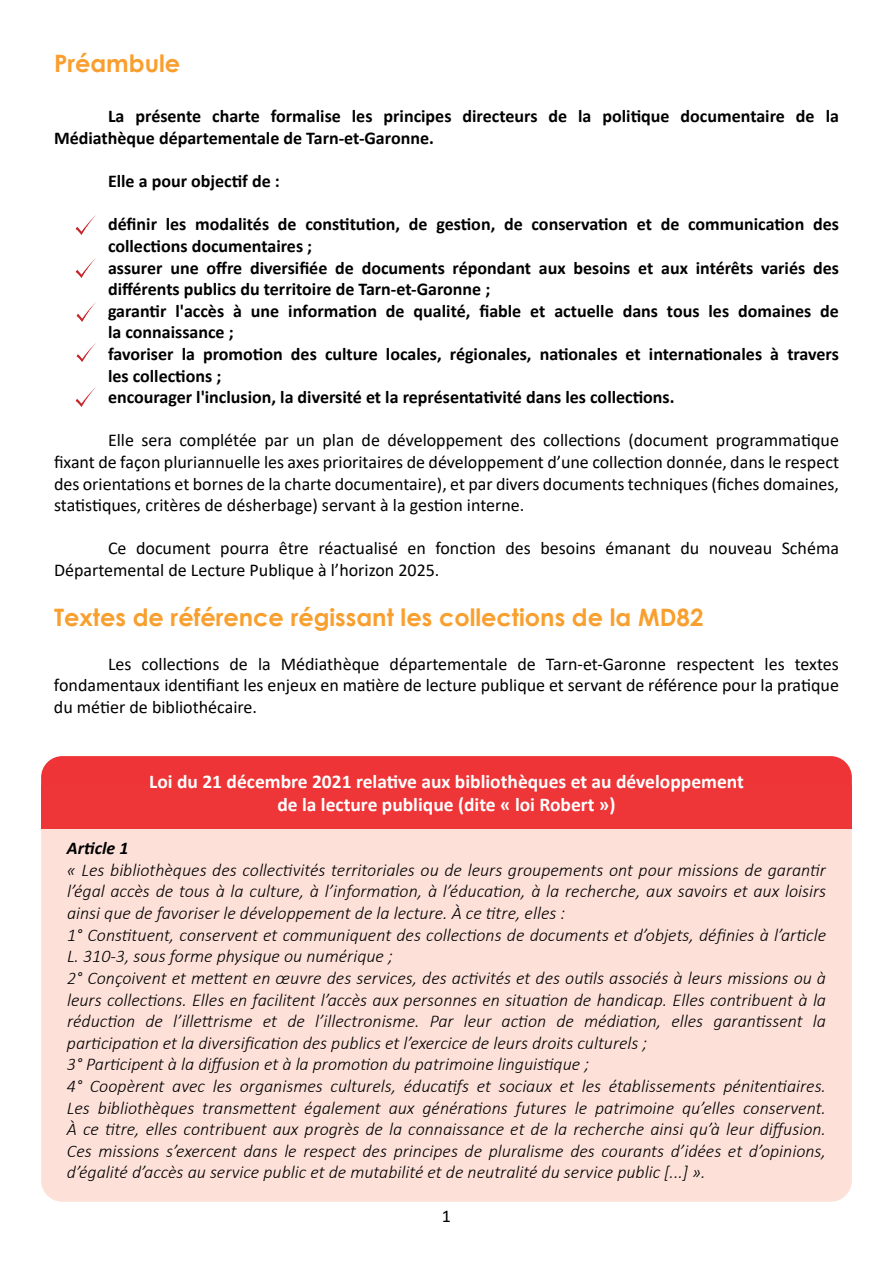
<style>
.page{position:relative;width:893px;height:1263px;background:#fff}
.page>*{position:absolute;margin:0;border:0;box-sizing:border-box;transform-origin:0 0}
.t1{font:700 24px "Century Gothic";color:#f99f2e}
.t2{font:700 24px "Century Gothic";color:#f99f2f}
.t3{font:700 19.5px/23.4px "Calibri";color:#fff;text-align:center}
.t4{font:italic 300 18px/21.6px "Calibri";color:#000001}
.t5{font:18px/21.6px "Calibri";color:#000001;text-align:justify}
.t6{font:700 18px/21.6px "Calibri";color:#000001}
.t7{font:italic 700 18px "Calibri";color:#000001}
</style>
<div class="page">
<div style="left:41px;top:756px;width:811px;height:70px;background:#ee3436;border-radius:21px"></div>
<img style="left:75px;top:215px;width:21px;height:20px">
<img style="left:75px;top:258px;width:21px;height:20px">
<img style="left:76px;top:302px;width:20px;height:20px">
<img style="left:76px;top:343px;width:20px;height:19px">
<img style="left:75px;top:387px;width:21px;height:20px">
<div style="left:41px;top:792px;width:811px;height:410px;background:#fde1d9;border-radius:21px"></div>
<div style="left:41px;top:785px;width:811px;height:44px;background:#ee3537"></div>
<h1 class="t2" style="left:54px;top:45px;width:128px">Préambule</h1>
<p class="t6" style="left:54px;top:105px;width:786px;text-indent:54px">La présente charte formalise les principes directeurs de la politique documentaire de la<br>Médiathèque départementale de Tarn-et-Garonne.</p>
<p class="t6" style="left:108px;top:170px;width:173px">Elle a pour objectif de :</p>
<p class="t6" style="left:108px;top:213px;width:732px">définir les modalités de constitution, de gestion, de conservation et de communication des collections documentaires ;<br>assurer une offre diversifiée de documents répondant aux besoins et aux intérêts variés des différents publics du territoire de Tarn-et-Garonne ;<br>garantir l'accès à une information de qualité, fiable et actuelle dans tous les domaines de la connaissance ;<br>favoriser la promotion des culture locales, régionales, nationales et internationales à travers les collections ;<br>encourager l'inclusion, la diversité et la représentativité dans les collections.</p>
<p class="t5" style="left:54px;top:429px;width:786px;text-indent:54px">Elle sera complétée par un plan de développement des collections (document programmatique fixant de façon pluriannuelle les axes prioritaires de développement d’une collection donnée, dans le respect des orientations et bornes de la charte documentaire), et par divers documents techniques (fiches domaines, statistiques, critères de désherbage) servant à la gestion interne.</p>
<p class="t5" style="left:54px;top:537px;width:786px;text-indent:54px">Ce document pourra être réactualisé en fonction des besoins émanant du nouveau Schéma<br>Départemental de Lecture Publique à l’horizon 2025.</p>
<h1 class="t1" style="left:54px;top:599px;width:651px">Textes de référence régissant les collections de la MD82</h1>
<p class="t5" style="left:54px;top:652px;width:786px;text-indent:54px">Les collections de la Médiathèque départementale de Tarn-et-Garonne respectent les textes fondamentaux identifiant les enjeux en matière de lecture publique et servant de référence pour la pratique du métier de bibliothécaire.</p>
<p class="t3" style="left:149px;top:769px;width:596px">Loi du 21 décembre 2021 relative aux bibliothèques et au développement de la lecture publique (dite « loi Robert »)</p>
<p class="t7" style="left:67px;top:835px;width:63px">Article 1</p>
<p class="t4" style="left:67px;top:859px;width:761px">« Les bibliothèques des collectivités territoriales ou de leurs groupements ont pour missions de garantir l’égal accès de tous à la culture, à l’information, à l’éducation, à la recherche, aux savoirs et aux loisirs ainsi que de favoriser le développement de la lecture. À ce titre, elles :<br>1° Constituent, conservent et communiquent des collections de documents et d’objets, définies à l’article L. 310-3, sous forme physique ou numérique ;<br>2° Conçoivent et mettent en œuvre des services, des activités et des outils associés à leurs missions ou à leurs collections. Elles en facilitent l’accès aux personnes en situation de handicap. Elles contribuent à la réduction de l’illettrisme et de l’illectronisme. Par leur action de médiation, elles garantissent la participation et la diversification des publics et l’exercice de leurs droits culturels ;<br>3° Participent à la diffusion et à la promotion du patrimoine linguistique ;<br>4° Coopèrent avec les organismes culturels, éducatifs et sociaux et les établissements pénitentiaires.<br>Les bibliothèques transmettent également aux générations futures le patrimoine qu’elles conservent.<br>À ce titre, elles contribuent aux progrès de la connaissance et de la recherche ainsi qu’à leur diffusion.<br>Ces missions s’exercent dans le respect des principes de pluralisme des courants d’idées et d’opinions, d’égalité d’accès au service public et de mutabilité et de neutralité du service public [...] ».</p>
<p class="t5" style="left:442px;top:1205px;width:11px">1</p>
</div>
